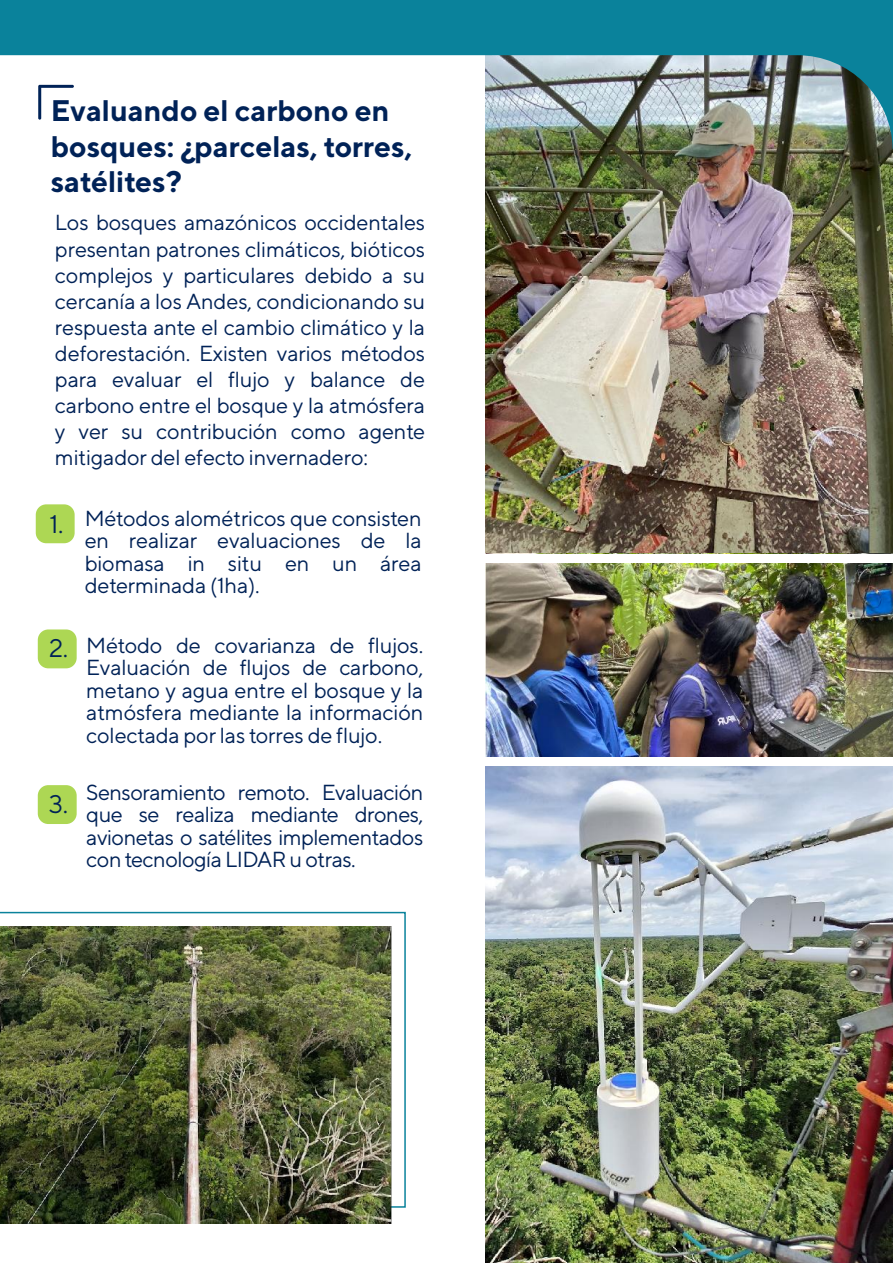
<style>
.page{position:relative;width:893px;height:1263px;background:#fff}
.page>*{position:absolute;margin:0;border:0;box-sizing:border-box;transform-origin:0 0}
.t1{font:700 29.7px/35.7px "TT Norms";color:#002257}
.t2{font:25.5px "TT Norms";color:#002257}
.t3{font:21.75px/22.5px "TT Norms";letter-spacing:-.01em;color:#002257;text-align:justify}
</style>
<div class="page">
<img style="left:486px;top:149px;width:407px;height:404px">
<svg style="left:0;top:912px;width:406px;height:296px"></svg>
<div style="left:38px;top:785px;width:39px;height:39px;background:#add754;border-radius:10px"></div>
<div style="left:38px;top:629px;width:39px;height:39px;background:#add754;border-radius:10px"></div>
<svg style="left:0;top:0;width:893px;height:149px"></svg>
<svg style="left:38px;top:85px;width:36px;height:35px"></svg>
<div style="left:36px;top:504px;width:39px;height:39px;background:#add754;border-radius:10px"></div>
<img style="left:486px;top:766px;width:407px;height:497px">
<img style="left:486px;top:553px;width:407px;height:204px">
<img style="left:0;top:927px;width:392px;height:296px">
<div style="left:478px;top:555px;width:415px;height:8px;background:#fff"></div>
<h1 class="t1" style="left:51px;top:92px;width:363px">Evaluando el carbono en bosques: ¿parcelas, torres, satélites?</h1>
<p class="t3" style="left:55px;top:209px;width:372px;line-height:26.1px">Los bosques amazónicos occidentales presentan patrones climáticos, bióticos complejos y particulares debido a su cercanía a los Andes, condicionando su respuesta ante el cambio climático y la deforestación. Existen varios métodos para evaluar el flujo y balance de carbono entre el bosque y la atmósfera y ver su contribución como agente mitigador del efecto invernadero:</p>
<p class="t2" style="left:50px;top:508px;width:16px">1.</p>
<p class="t2" style="left:49px;top:632px;width:21px">2.</p>
<p class="t2" style="left:49px;top:788px;width:21px">3.</p>
<p class="t3" style="left:85px;top:507px;width:339px">Métodos alométricos que consisten en realizar evaluaciones de la biomasa in situ en un área determinada (1ha).</p>
<p class="t3" style="left:86px;top:634px;width:339px">Método de covarianza de flujos.<br>Evaluación de flujos de carbono, metano y agua entre el bosque y la atmósfera mediante la información colectada por las torres de flujo.</p>
<p class="t3" style="left:86px;top:780px;width:339px">Sensoramiento remoto. Evaluación que se realiza mediante drones, avionetas o satélites implementados con tecnología LIDAR u otras.</p>
</div>
